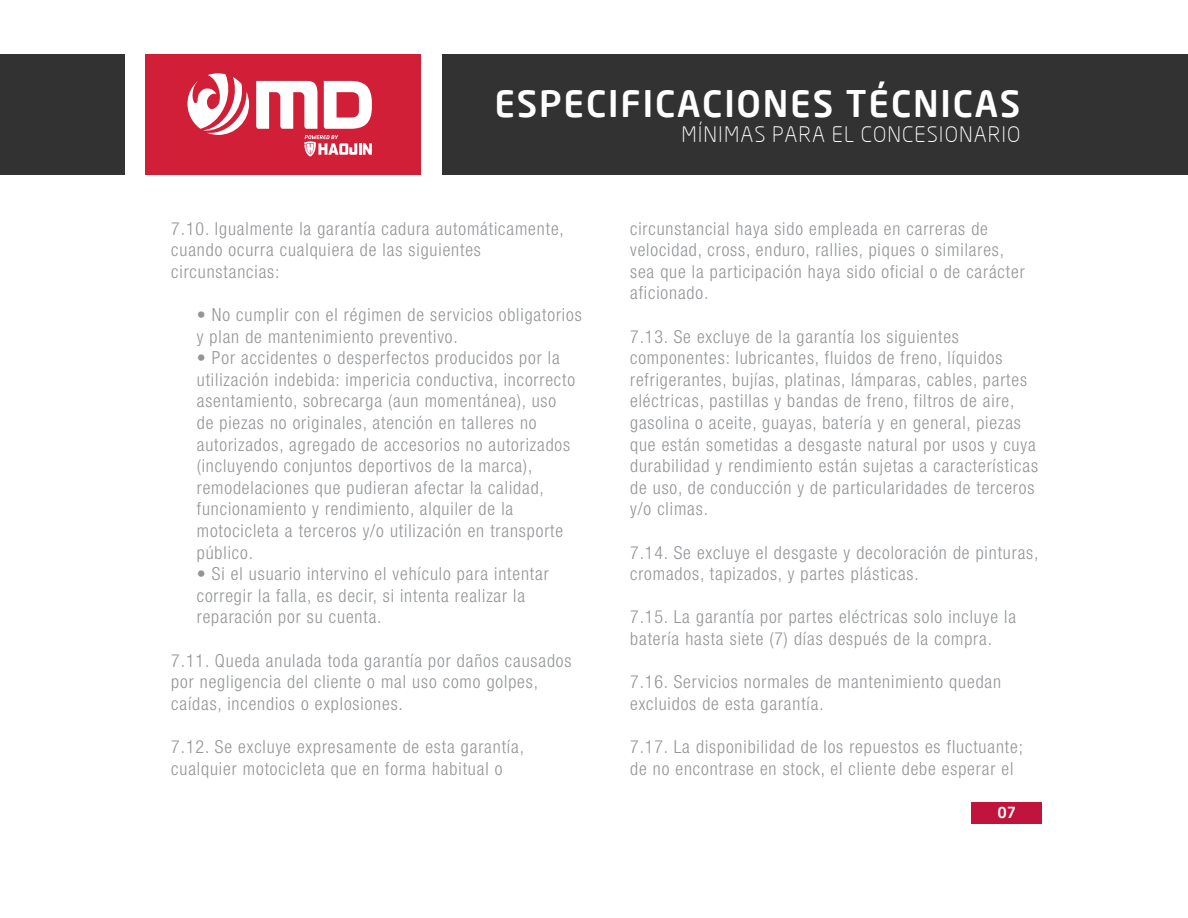
<style>
.page{position:relative;width:1188px;height:918px;background:#fff}
.page>*{position:absolute;margin:0;border:0;box-sizing:border-box;transform-origin:0 0}
.t1{font:500 36px "Neo Sans";letter-spacing:.05em;color:#fff}
.t2{font:300 21px "Neo Sans";letter-spacing:.05em;color:#fff}
.t3{font:300 condensed 18px/21.6px "Helvetica Neue";letter-spacing:.05em;color:#939598}
.t4{font:500 15px "Neo Sans";color:#fff}
</style>
<div class="page">
<div style="left:442px;top:54px;width:746px;height:120px;background:#333233"></div>
<div style="left:146px;top:54px;width:275px;height:120px;background:#d21f38"></div>
<div style="left:0;top:54px;width:125px;height:120px;background:#333233"></div>
<svg style="left:256px;top:81px;width:61px;height:48px"></svg>
<svg style="left:188px;top:73px;width:61px;height:62px"></svg>
<svg style="left:324px;top:81px;width:48px;height:48px"></svg>
<svg style="left:304px;top:135px;width:68px;height:22px"></svg>
<div style="left:972px;top:802px;width:70px;height:21px;background:#c0143c"></div>
<p class="t1" style="left:494px;top:81px;width:528px">ESPECIFICACIONES TÉCNICAS</p>
<p class="t2" style="left:681px;top:121px;width:341px">MÍNIMAS PARA EL CONCESIONARIO</p>
<p class="t3" style="left:171px;top:217px;width:394px">7.10. Igualmente la garantía cadura automáticamente, cuando ocurra cualquiera de las siguientes circunstancias:</p>
<p class="t3" style="left:197px;top:304px;width:386px">• No cumplir con el régimen de servicios obligatorios y plan de mantenimiento preventivo.</p>
<p class="t3" style="left:197px;top:347px;width:380px">• Por accidentes o desperfectos producidos por la utilización indebida: impericia conductiva, incorrecto asentamiento, sobrecarga (aun momentánea), uso de piezas no originales, atención en talleres no autorizados, agregado de accesorios no autorizados (incluyendo conjuntos deportivos de la marca), remodelaciones que pudieran afectar la calidad, funcionamiento y rendimiento, alquiler de la motocicleta a terceros y/o utilización en transporte público.</p>
<p class="t3" style="left:197px;top:563px;width:353px">• Si el usuario intervino el vehículo para intentar corregir la falla, es decir, si intenta realizar la reparación por su cuenta.</p>
<p class="t3" style="left:171px;top:649px;width:402px">7.11. Queda anulada toda garantía por daños causados por negligencia del cliente o mal uso como golpes, caídas, incendios o explosiones.</p>
<p class="t3" style="left:171px;top:736px;width:354px">7.12. Se excluye expresamente de esta garantía, cualquier motocicleta que en forma habitual o</p>
<p class="t3" style="left:630px;top:217px;width:396px">circunstancial haya sido empleada en carreras de velocidad, cross, enduro, rallies, piques o similares, sea que la participación haya sido oficial o de carácter aficionado.</p>
<p class="t3" style="left:630px;top:325px;width:409px">7.13. Se excluye de la garantía los siguientes componentes: lubricantes, fluidos de freno, líquidos refrigerantes, bujías, platinas, lámparas, cables, partes eléctricas, pastillas y bandas de freno, filtros de aire, gasolina o aceite, guayas, batería y en general, piezas que están sometidas a desgaste natural por usos y cuya durabilidad y rendimiento están sujetas a características de uso, de conducción y de particularidades de terceros y/o climas.</p>
<p class="t3" style="left:630px;top:541px;width:410px">7.14. Se excluye el desgaste y decoloración de pinturas, cromados, tapizados, y partes plásticas.</p>
<p class="t3" style="left:630px;top:606px;width:387px">7.15. La garantía por partes eléctricas solo incluye la batería hasta siete (7) días después de la compra.</p>
<p class="t3" style="left:630px;top:671px;width:372px">7.16. Servicios normales de mantenimiento quedan excluidos de esta garantía.</p>
<p class="t3" style="left:630px;top:736px;width:394px">7.17. La disponibilidad de los repuestos es fluctuante; de no encontrase en stock, el cliente debe esperar el</p>
<p class="t4" style="left:998px;top:803px;width:20px">07</p>
</div>
